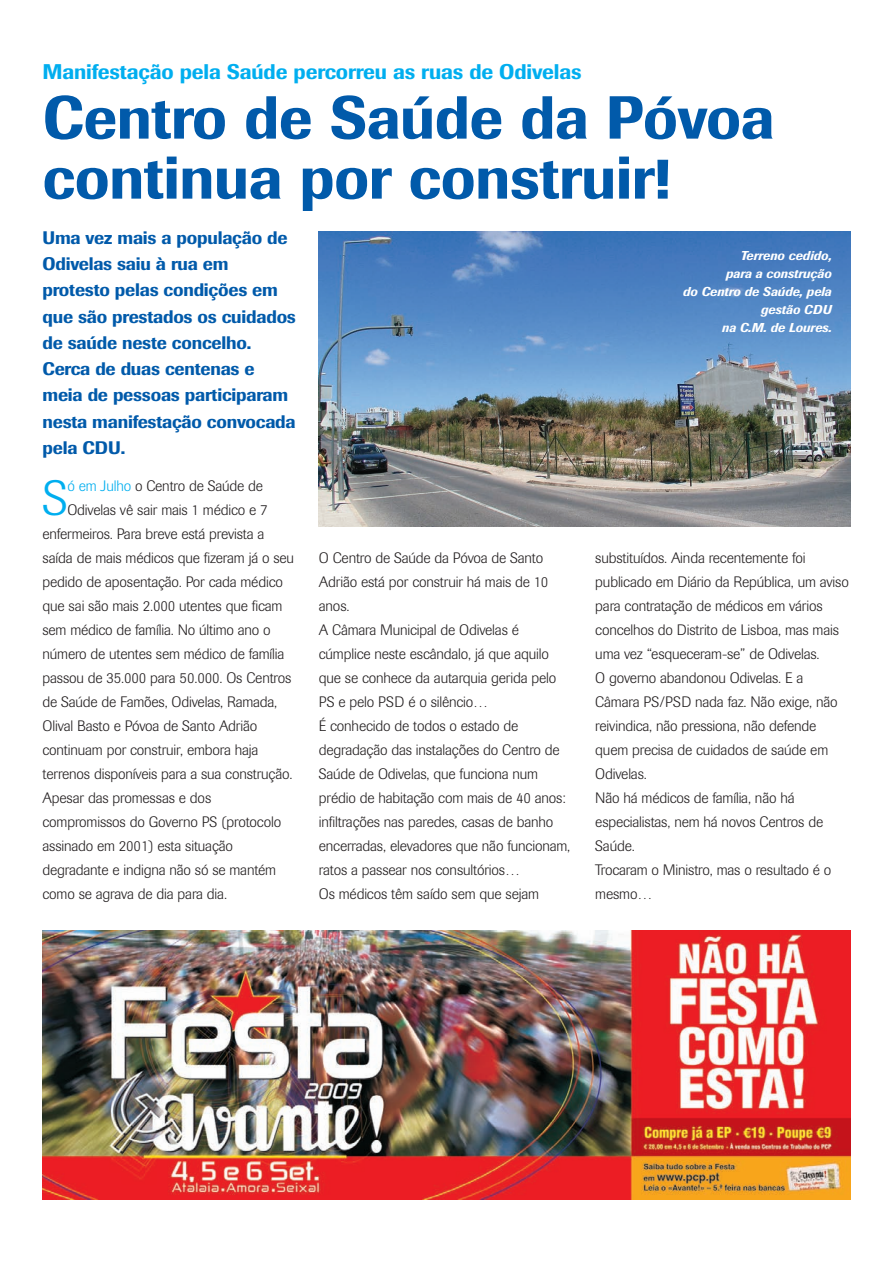
<style>
.page{position:relative;width:893px;height:1263px;background:#fff}
.page>*{position:absolute;margin:0;border:0;box-sizing:border-box;transform-origin:0 0}
.t1{font:500 60px/60px "Imago";letter-spacing:-.005em;color:#015aaa}
.t2{font:300 49.05px "Imago";color:#00aeef}
.t3{font:500 21px "Imago";letter-spacing:-.005em;color:#00aeef}
.t4{font:500 18px/26.2px "Imago";letter-spacing:-.01em;color:#015aaa}
.t5{font:300 15px/24px "Imago";letter-spacing:-.01em;color:#231f20}
.t6{font:italic 500 12.75px/18px "Imago";color:#fff;text-align:right}
.s1{color:#00aeef}
</style>
<div class="page">
<img style="left:43px;top:930px;width:807px;height:269px">
<img style="left:319px;top:231px;width:531px;height:296px">
<h3 class="t3" style="left:43px;top:64px;width:540px">Manifestação pela Saúde percorreu as ruas de Odivelas</h3>
<h1 class="t1" style="left:43px;top:94px;width:733px">Centro de Saúde da Póvoa continua por construir!</h1>
<p class="t4" style="left:43px;top:226px;width:255px">Uma vez mais a população de<br>Odivelas saiu à rua em protesto pelas condições em que são prestados os cuidados de saúde neste concelho.<br>Cerca de duas centenas e meia de pessoas participaram nesta manifestação convocada pela CDU.</p>
<h2 class="t2" style="left:43px;top:481px;width:27px">S</h2>
<p class="t5" style="left:67px;top:475px;width:197px"><span class="s1">ó em Julho</span> o Centro de Saúde de</p>
<p class="t6" style="left:683px;top:248px;width:150px">Terreno cedido,<br>para a construção<br>do Centro de Saúde, pela gestão CDU<br>na C.M. de Loures.</p>
<p class="t5" style="left:67px;top:499px;width:202px">Odivelas vê sair mais 1 médico e 7</p>
<p class="t5" style="left:43px;top:523px;width:223px">enfermeiros. Para breve está prevista a</p>
<p class="t5" style="left:43px;top:547px;width:253px">saída de mais médicos que fizeram já o seu</p>
<p class="t5" style="left:43px;top:571px;width:242px">pedido de aposentação. Por cada médico</p>
<p class="t5" style="left:43px;top:595px;width:241px">que sai são mais 2.000 utentes que ficam</p>
<p class="t5" style="left:43px;top:619px;width:230px">sem médico de família. No último ano o</p>
<p class="t5" style="left:43px;top:643px;width:243px">número de utentes sem médico de família</p>
<p class="t5" style="left:43px;top:667px;width:250px">passou de 35.000 para 50.000. Os Centros</p>
<p class="t5" style="left:43px;top:691px;width:236px">de Saúde de Famões, Odivelas, Ramada,</p>
<p class="t5" style="left:43px;top:715px;width:216px">Olival Basto e Póvoa de Santo Adrião</p>
<p class="t5" style="left:43px;top:739px;width:217px">continuam por construir, embora haja</p>
<p class="t5" style="left:43px;top:763px;width:252px">terrenos disponíveis para a sua construção.</p>
<p class="t5" style="left:43px;top:787px;width:170px">Apesar das promessas e dos</p>
<p class="t5" style="left:43px;top:811px;width:240px">compromissos do Governo PS (protocolo</p>
<p class="t5" style="left:43px;top:835px;width:192px">assinado em 2001) esta situação</p>
<p class="t5" style="left:43px;top:859px;width:235px">degradante e indigna não só se mantém</p>
<p class="t5" style="left:43px;top:883px;width:186px">como se agrava de dia para dia.</p>
<p class="t5" style="left:319px;top:548px;width:253px">O Centro de Saúde da Póvoa de Santo Adrião está por construir há mais de 10 anos.<br>A Câmara Municipal de Odivelas é cúmplice neste escândalo, já que aquilo que se conhece da autarquia gerida pelo PS e pelo PSD é o silêncio…<br>É conhecido de todos o estado de degradação das instalações do Centro de Saúde de Odivelas, que funciona num prédio de habitação com mais de 40 anos: infiltrações nas paredes, casas de banho encerradas, elevadores que não funcionam, ratos a passear nos consultórios…<br>Os médicos têm saído sem que sejam</p>
<p class="t5" style="left:595px;top:548px;width:255px">substituídos. Ainda recentemente foi publicado em Diário da República, um aviso para contratação de médicos em vários concelhos do Distrito de Lisboa, mas mais uma vez “esqueceram-se” de Odivelas.<br>O governo abandonou Odivelas. E a<br>Câmara PS/PSD nada faz. Não exige, não reivindica, não pressiona, não defende quem precisa de cuidados de saúde em<br>Odivelas.<br>Não há médicos de família, não há especialistas, nem há novos Centros de<br>Saúde.<br>Trocaram o Ministro, mas o resultado é o mesmo…</p>
</div>
